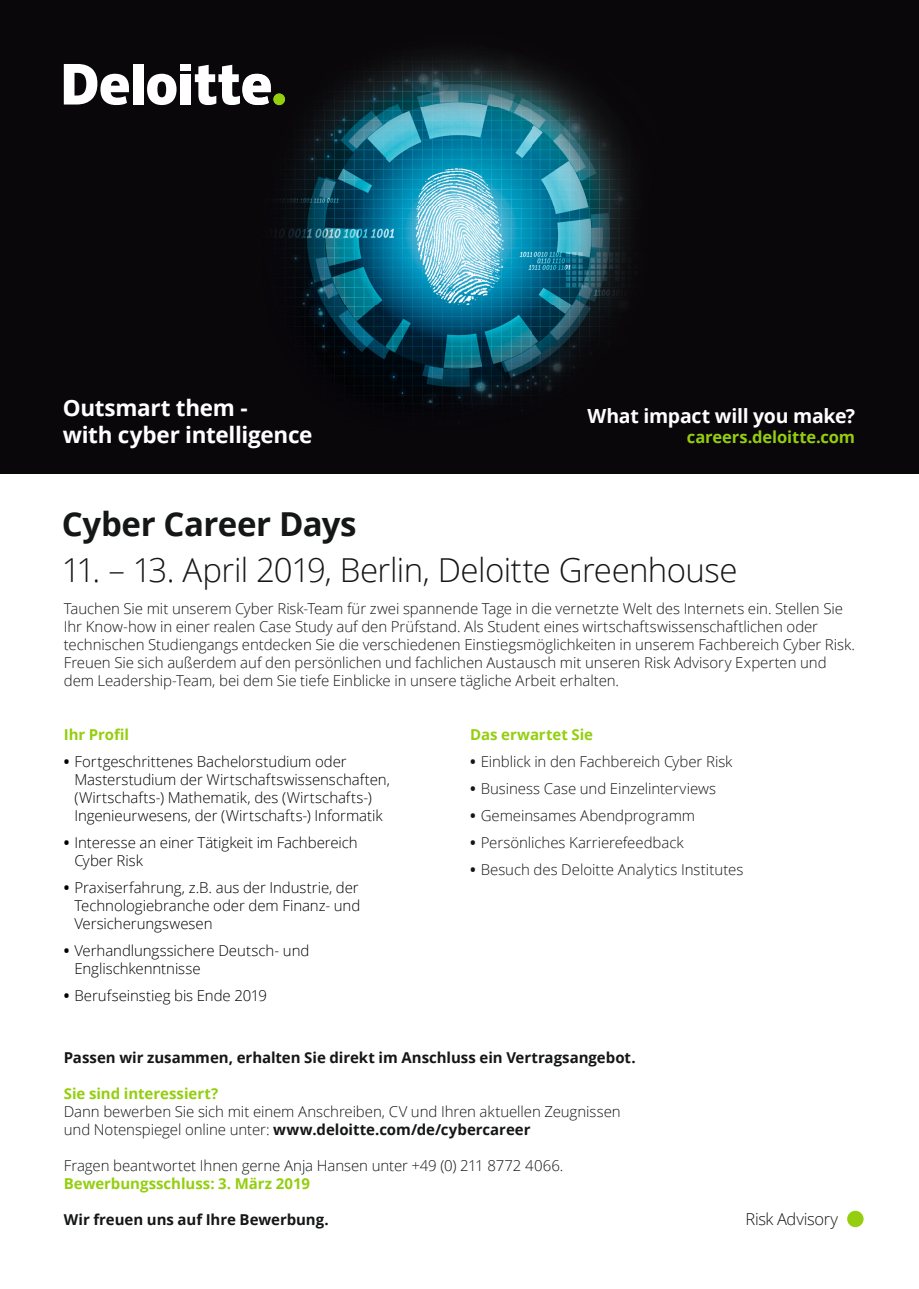
<style>
.page{position:relative;width:919px;height:1289px;background:#fff}
.page>*{position:absolute;margin:0;border:0;box-sizing:border-box;transform-origin:0 0}
.t1{font:300 33px "Open Sans";letter-spacing:-.02em;color:#151616}
.t2{font:700 33px "Open Sans";letter-spacing:-.01em;color:#151616}
.t3{font:700 22.5px/27px "Open Sans";letter-spacing:-.015em;color:#fff}
.t4{font:700 19.5px "Open Sans";letter-spacing:-.015em;color:#fff}
.t5{font:700 16.5px "Open Sans";letter-spacing:-.01em;color:#94ce0e}
.t6{font:300 16.5px "Open Sans";letter-spacing:-.02em;color:#151616}
.t7{font:300 15px/18px "Open Sans";letter-spacing:-.005em;color:#151616}
.t8{font:300 15px/18px "Open Sans";letter-spacing:-.005em;color:#000}
.t9{font:700 15px "Open Sans";letter-spacing:-.005em;color:#151616}
.t10{font:700 15px "Open Sans";color:#94ce0e}
.s1{font-weight:700}
</style>
<div class="page">
<div style="left:0;top:0;width:918px;height:473px;background:#09070a"></div>
<div style="left:133px;top:64px;width:10px;height:40px;background:#fff"></div>
<svg style="left:147px;top:74px;width:29px;height:31px"></svg>
<div style="left:180px;top:74px;width:11px;height:30px;background:#fff"></div>
<div style="left:180px;top:64px;width:11px;height:7px;background:#fff"></div>
<svg style="left:64px;top:64px;width:65px;height:41px"></svg>
<div style="left:847px;top:1210px;width:16px;height:17px;background:#94ce0e;border-radius:50%"></div>
<img style="left:275px;top:55px;width:356px;height:356px">
<svg style="left:195px;top:65px;width:90px;height:40px"></svg>
<img style="left:242px;top:74px;width:29px;height:31px">
<h2 class="t3" style="left:63px;top:394px;width:251px">Outsmart them -<br>with cyber intelligence</h2>
<h3 class="t4" style="left:587px;top:402px;width:269px">What impact will you make?</h3>
<p class="t5" style="left:687px;top:425px;width:170px">careers.deloitte.com</p>
<h1 class="t2" style="left:62px;top:501px;width:296px">Cyber Career Days</h1>
<h1 class="t1" style="left:62px;top:547px;width:677px">11. – 13. April 2019, Berlin, Deloitte Greenhouse</h1>
<p class="t7" style="left:64px;top:599px;width:792px">Tauchen Sie mit unserem Cyber Risk-Team für zwei spannende Tage in die vernetzte Welt des Internets ein. Stellen Sie Ihr Know-how in einer realen Case Study auf den Prüfstand. Als Student eines wirtschaftswissenschaftlichen oder technischen Studiengangs entdecken Sie die verschiedenen Einstiegsmöglichkeiten in unserem Fachbereich Cyber Risk.<br>Freuen Sie sich außerdem auf den persönlichen und fachlichen Austausch mit unseren Risk Advisory Experten und dem Leadership-Team, bei dem Sie tiefe Einblicke in unsere tägliche Arbeit erhalten.</p>
<p class="t10" style="left:64px;top:723px;width:67px">Ihr Profil</p>
<p class="t8" style="left:74px;top:751px;width:317px;text-indent:-11px"><span class="s1">•</span> Fortgeschrittenes Bachelorstudium oder Masterstudium der Wirtschaftswissenschaften, (Wirtschafts-) Mathematik, des (Wirtschafts-)<br>Ingenieurwesens, der (Wirtschafts-) Informatik</p>
<p class="t8" style="left:74px;top:832px;width:285px;text-indent:-11px"><span class="s1">•</span> Interesse an einer Tätigkeit im Fachbereich<br>Cyber Risk</p>
<p class="t8" style="left:74px;top:877px;width:287px;text-align:justify;text-indent:-11px"><span class="s1">•</span> Praxiserfahrung, z.B. aus der Industrie, der Technologiebranche oder dem Finanz- und Versicherungswesen</p>
<p class="t8" style="left:74px;top:940px;width:236px;text-indent:-11px"><span class="s1">•</span> Verhandlungssichere Deutsch- und<br>Englischkenntnisse</p>
<p class="t8" style="left:64px;top:985px;width:205px"><span class="s1">•</span> Berufseinstieg bis Ende 2019</p>
<p class="t10" style="left:470px;top:723px;width:124px">Das erwartet Sie</p>
<p class="t7" style="left:470px;top:751px;width:264px"><span class="s1">•</span> Einblick in den Fachbereich Cyber Risk</p>
<p class="t7" style="left:470px;top:778px;width:248px"><span class="s1">•</span> Business Case und Einzelinterviews</p>
<p class="t7" style="left:470px;top:805px;width:226px"><span class="s1">•</span> Gemeinsames Abendprogramm</p>
<p class="t7" style="left:470px;top:832px;width:215px"><span class="s1">•</span> Persönliches Karrierefeedback</p>
<p class="t7" style="left:470px;top:859px;width:275px"><span class="s1">•</span> Besuch des Deloitte Analytics Institutes</p>
<p class="t9" style="left:64px;top:1047px;width:573px">Passen wir zusammen, erhalten Sie direkt im Anschluss ein Vertragsangebot.</p>
<p class="t10" style="left:64px;top:1083px;width:156px">Sie sind interessiert?</p>
<p class="t7" style="left:64px;top:1102px;width:558px">Dann bewerben Sie sich mit einem Anschreiben, CV und Ihren aktuellen Zeugnissen und Notenspiegel online unter: <span class="s1">www.deloitte.com/de/cybercareer</span></p>
<p class="t7" style="left:64px;top:1156px;width:501px">Fragen beantwortet Ihnen gerne Anja Hansen unter +49 (0) 211 8772 4066.</p>
<p class="t10" style="left:64px;top:1173px;width:248px">Bewerbungsschluss: 3. März 2019</p>
<p class="t9" style="left:64px;top:1209px;width:266px">Wir freuen uns auf Ihre Bewerbung.</p>
<p class="t6" style="left:745px;top:1207px;width:94px">Risk Advisory</p>
</div>
